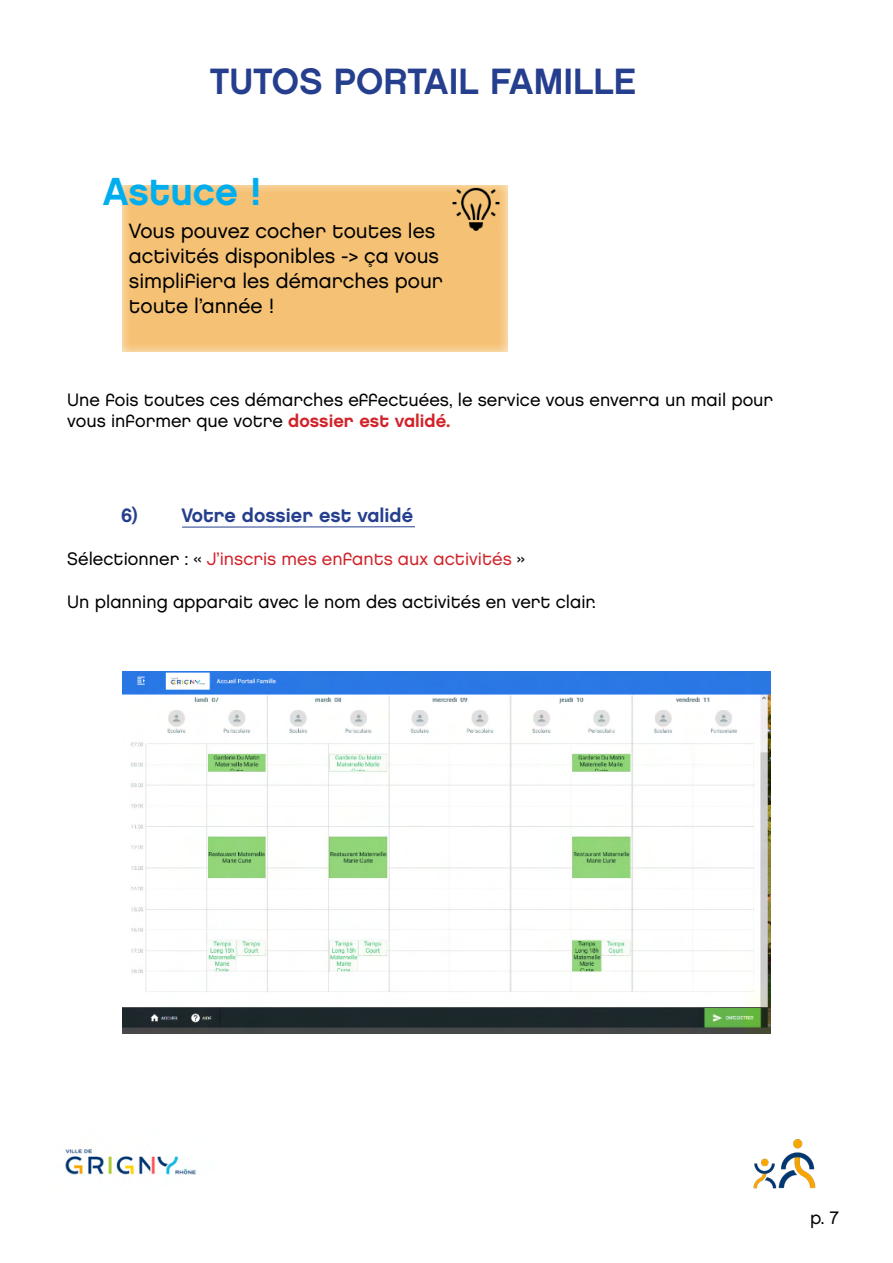
<style>
.page{position:relative;width:893px;height:1263px;background:#fff}
.page>*{position:absolute;margin:0;border:0;box-sizing:border-box;transform-origin:0 0}
.t1{font:39px "Chalet New York Nineteen Eighty";color:#00aeef}
.t2{font:36.6px "Chalet New York Nineteen Eighty";color:#253f8e}
.t3{font:20.7px/24.9px "Chalet London Nineteen Eighty";color:#000}
.t4{font:19.5px "Chalet New York Nineteen Eighty";color:#253f8e}
.t5{font:18px/21.6px "Chalet London Nineteen Eighty";color:#000}
.t6{font:18px "Chalet London Nineteen Eighty";color:#d1232a}
.s1{font-family:"Chalet New York Nineteen Eighty";color:#d1232a}
.s2{color:#000}
</style>
<div class="page">
<img style="left:753px;top:1139px;width:63px;height:50px">
<img style="left:65px;top:1149px;width:132px;height:26px">
<div style="left:120px;top:182px;width:390px;height:172px;background:#fff;opacity:.75"></div>
<img style="left:451px;top:185px;width:49px;height:49px">
<hr style="left:182px;top:526px;width:233px;height:1px;background:#253f8e">
<img style="left:123px;top:671px;width:647px;height:362px">
<h2 class="t2" style="left:210px;top:59px;width:428px">TUTOS PORTAIL FAMILLE</h2>
<p class="t1" style="left:103px;top:167px;width:160px">Astuce !</p>
<p class="t3" style="left:129px;top:219px;width:316px">Vous pouvez cocher toutes les activités disponibles -&gt; ça vous simplifiera les démarches pour toute l’année !</p>
<p class="t5" style="left:67px;top:389px;width:707px">Une fois toutes ces démarches effectuées, le service vous enverra un mail pour vous informer que votre <span class="s1">dossier est validé.</span></p>
<p class="t4" style="left:121px;top:503px;width:293px">6) Votre dossier est validé</p>
<p class="t6" style="left:67px;top:547px;width:459px"><span class="s2">Sélectionner : «</span> J’inscris mes enfants aux activités <span class="s2">»</span></p>
<p class="t5" style="left:67px;top:591px;width:530px">Un planning apparait avec le nom des activités en vert clair.</p>
<p class="t5" style="left:810px;top:1206px;width:30px">p. 7</p>
</div>
